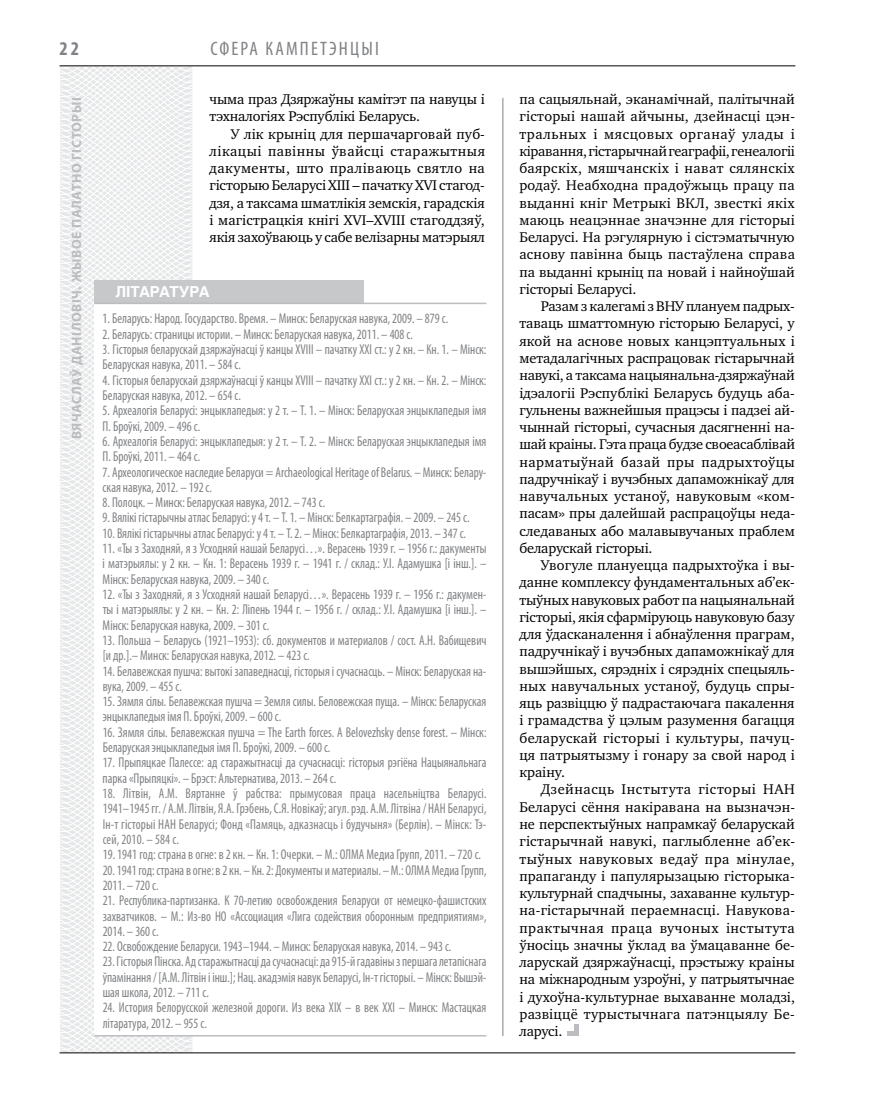
<style>
.page{position:relative;width:872px;height:1106px;background:#fff}
.page>*{position:absolute;margin:0;border:0;box-sizing:border-box;transform-origin:0 0}
.t1{font:condensed 19.5px "Myriad Pro";letter-spacing:.11em;color:#808285}
.t2{font:700 condensed 19.5px "Myriad Pro";color:#808285}
.t3{font:700 15px "Helios";color:#fff}
.t4{font:14.4px/17.2px "Charter C";color:#000;text-align:justify}
.t5{font:condensed 14.25px/15.3px "Myriad Pro";color:#808285;scale:.9 1}
.t6{font:700 13.5px "Myriad Pro";letter-spacing:.04em;color:#bcbdc0}
</style>
<div class="page">
<svg style="left:59px;top:65px;width:192px;height:989px"></svg>
<hr style="left:502px;top:98px;width:1px;height:938px;background:#808285">
<hr style="left:60px;top:1052px;width:735px;height:1px;background:#000">
<hr style="left:60px;top:65px;width:735px;height:1px;background:#000">
<div style="left:94px;top:280px;width:269px;height:23px;background:#c6c8ca"></div>
<div style="left:94px;top:304px;width:392px;height:732px;background:#fff"></div>
<hr style="left:94px;top:1035px;width:392px;height:1px;background:#bcbdc0">
<hr style="left:94px;top:303px;width:392px;height:1px;background:#bcbdc0">
<div style="left:574px;top:1024px;width:5px;height:12px;background:#bcbdc0"></div>
<div style="left:567px;top:1031px;width:12px;height:5px;background:#bcbdc0"></div>
<h1 class="t2" style="left:60px;top:37px;width:21px">22</h1>
<p class="t6" style="left:68px;top:439px;width:342px;rotate:-90deg">Вячаслаў ДАНІЛОВІЧ. Жывое палатно гісторыі</p>
<h1 class="t1" style="left:210px;top:37px;width:170px">Сфера кампетэнцыі</h1>
<p class="t4" style="left:210px;top:91px;width:277px">чыма праз Дзяржаўны камітэт па навуцы і тэхналогіях Рэспублікі Беларусь.</p>
<p class="t4" style="left:210px;top:125px;width:277px;text-indent:21px">У лік крыніц для першачарговай пуб&shy;лікацыі павінны ўвайсці старажытныя дакументы, што праліваюць святло на гісторыю Беларусі XIII – пачатку XVI стагод&shy;дзя, а таксама шматлікія земскія, гарадскія і магістрацкія кнігі XVI–XVIII стагоддзяў, якія захоўваюць у сабе велізарны матэрыял</p>
<p class="t3" style="left:115px;top:283px;width:96px">літаратура</p>
<p class="t5" style="left:103px;top:311px;width:385px">1. Беларусь: Народ. Государство. Время. – Минск: Беларуская навука, 2009. – 879 с.</p>
<p class="t5" style="left:103px;top:326px;width:346px">2. Беларусь: страницы истории. – Минск: Беларуская навука, 2011. – 408 с.</p>
<p class="t5" style="left:103px;top:341px;width:428px">3. Гісторыя беларускай дзяржаўнасці ў канцы ХVIII – пачатку ХХІ ст.: у 2 кн. – Кн. 1. – Мінск:<br>Беларуская навука, 2011. – 584 с.</p>
<p class="t5" style="left:103px;top:372px;width:428px">4. Гісторыя беларускай дзяржаўнасці ў канцы ХVIII – пачатку ХХІ ст.: у 2 кн. – Кн. 2. – Мінск:<br>Беларуская навука, 2012. – 654 с.</p>
<p class="t5" style="left:103px;top:403px;width:428px">5. Археалогія Беларусі: энцыклапедыя: у 2 т. – Т. 1. – Мінск: Беларуская энцыклапедыя імя<br>П. Броўкі, 2009. – 496 с.</p>
<p class="t5" style="left:103px;top:433px;width:428px">6. Археалогія Беларусі: энцыклапедыя: у 2 т. – Т. 2. – Мінск: Беларуская энцыклапедыя імя<br>П. Броўкі, 2011. – 464 с.</p>
<p class="t5" style="left:103px;top:464px;width:428px">7. Археологическое наследие Беларуси = Archaeological Heritage of Belarus. – Минск: Белару&shy;ская навука, 2012. – 192 с.</p>
<p class="t5" style="left:103px;top:494px;width:249px">8. Полоцк. – Минск: Беларуская навука, 2012. – 743 с.</p>
<p class="t5" style="left:103px;top:510px;width:409px">9. Вялікі гістарычны атлас Беларусі: у 4 т. – Т. 1. – Мінск: Белкартаграфія. – 2009. – 245 с.</p>
<p class="t5" style="left:103px;top:525px;width:405px">10. Вялікі гістарычны атлас Беларусі: у 4 т. – Т. 2. – Мінск: Белкартаграфія, 2013. – 347 с.</p>
<p class="t5" style="left:103px;top:540px;width:428px;text-align:justify">11. «Ты з Заходняй, я з Усходняй нашай Беларусі…». Верасень 1939 г. – 1956 г.: дакументы і матэрыялы: у 2 кн. – Кн. 1: Верасень 1939 г. – 1941 г. / склад.: У.І. Адамушка [і інш.]. – Мінск: Беларуская навука, 2009. – 340 с.</p>
<p class="t5" style="left:103px;top:586px;width:428px;text-align:justify">12. «Ты з Заходняй, я з Усходняй нашай Беларусі…». Верасень 1939 г. – 1956 г.: дакумен&shy;ты і матэрыялы: у 2 кн. – Кн. 2: Ліпень 1944 г. – 1956 г. / склад.: У.І. Адамушка [і інш.]. – Мінск: Беларуская навука, 2009. – 301 с.</p>
<p class="t5" style="left:103px;top:632px;width:428px">13. Польша – Беларусь (1921–1953): сб. документов и материалов / сост. А.Н. Вабищевич [и др.].– Минск: Беларуская навука, 2012. – 423 с.</p>
<p class="t5" style="left:103px;top:663px;width:428px">14. Белавежская пушча: вытокі запаведнасці, гісторыя і сучаснасць. – Мінск: Беларуская на&shy;вука, 2009. – 455 с.</p>
<p class="t5" style="left:103px;top:693px;width:428px">15. Зямля сілы. Белавежская пушча = Земля силы. Беловежская пуща. – Мінск: Беларуская энцыклапедыя імя П. Броўкі, 2009. – 600 с.</p>
<p class="t5" style="left:103px;top:724px;width:428px">16. Зямля сілы. Белавежская пушча = The Earth forces. A Belovezhsky dense forest. – Мінск:<br>Беларуская энцыклапедыя імя П. Броўкі, 2009. – 600 с.</p>
<p class="t5" style="left:103px;top:755px;width:428px">17. Прыпяцкае Палессе: ад старажытнасці да сучаснасці: гісторыя рэгіёна Нацыянальнага парка «Прыпяцкі». – Брэст: Альтернатива, 2013. – 264 с.</p>
<p class="t5" style="left:103px;top:785px;width:428px;text-align:justify">18. Літвін, А.М. Вяртанне ў рабства: прымусовая праца насельніцтва Беларусі.<br>1941–1945 гг. / А.М. Л ітвін, Я.А.Грэбень, С.Я. Новікаў; агул. рэд. А.М. Літвіна / НАН Беларусі, Ін-т гісторыі НАН Беларусі; Фонд «Памяць, адказнасць і будучыня» (Берлін). – Мінск: Тэ&shy;сей, 2010. – 584 с.</p>
<p class="t5" style="left:103px;top:846px;width:272px">19. 1941 год: страна в огне: в 2 кн. – Кн. 1: Очерки. – М.: ОЛМА</p>
<p class="t5" style="left:366px;top:846px;width:129px">Медиа Групп, 2011. – 720 с.</p>
<p class="t5" style="left:103px;top:862px;width:344px">20. 1941 год: страна в огне: в 2 кн. – Кн. 2: Документы и материалы. – М.: ОЛМА</p>
<p class="t5" style="left:432px;top:862px;width:62px">Медиа Групп,</p>
<p class="t5" style="left:103px;top:877px;width:64px">2011. – 720 с.</p>
<p class="t5" style="left:103px;top:892px;width:428px;text-align:justify">21. Республика-партизанка. К 70-летию освобождения Беларуси от немецко-фашистских захватчиков. – М.: Из-во НО «Ассоциация «Лига содействия оборонным предприятиям», 2014. – 360 с.</p>
<p class="t5" style="left:103px;top:938px;width:389px">22. Освобождение Беларуси. 1943–1944. – Минск: Беларуская навука, 2014. – 943 с.</p>
<p class="t5" style="left:103px;top:954px;width:428px;text-align:justify">23. Гісторыя Пінска. Ад старажытнасці да сучаснасці: да 915-й гадавіны з першага летапіснага ўпамінання / [А.М. Літвін і інш.]; Нац. акадэмія навук Беларусі, Ін-т гісторыі. – Мінск: Вышэй&shy;шая школа, 2012. – 711 с.</p>
<p class="t5" style="left:103px;top:999px;width:428px">24. История Белорусской железной дороги. Из века XIX – в век XXI – Минск: Мастацкая літаратура, 2012. – 955 с.</p>
<p class="t4" style="left:519px;top:91px;width:277px">па сацыяльнай, эканамічнай, палітычнай гісторыі нашай айчыны, дзейнасці цэн&shy;тральных і мясцовых органаў улады і кіравання, гістарычнай геаграфіі, генеалогіі баярскіх, мяшчанскіх і нават сялянскіх родаў. Неабходна прадоўжыць працу па выданні кніг Метрыкі ВКЛ, звесткі якіх маюць неацэннае значэнне для гісторыі Беларусі. На рэгулярную і сістэматычную аснову павінна быць пастаўлена справа па выданні крыніц па новай і найноўшай гісторыі Беларусі.</p>
<p class="t4" style="left:519px;top:298px;width:277px;text-indent:21px">Разам з калегамі з ВНУ плануем падрых&shy;таваць шматтомную гісторыю Беларусі, у якой на аснове новых канцэптуальных і метадалагічных распрацовак гістарычнай навукі, а таксама нацыянальна-дзяржаўнай ідэалогіі Рэспублікі Беларусь будуць аба&shy;гульнены важнейшыя працэсы і падзеі ай&shy;чыннай гісторыі, сучасныя дасягненні на&shy;шай краіны. Гэта праца будзе своеасаблівай нарматыўнай базай пры падрыхтоўцы падручнікаў і вучэбных дапаможнікаў для навучальных устаноў, навуковым «ком&shy;пасам» пры далейшай распрацоўцы неда&shy;следаваных або малавывучаных праблем беларускай гісторыі.</p>
<p class="t4" style="left:519px;top:557px;width:277px;text-indent:21px">Увогуле плануецца падрыхтоўка і вы&shy;данне комплексу фундаментальных аб’ек&shy;тыўных навуковых работ па нацыянальнай гісторыі, якія сфарміруюць навуковую базу для ўдасканалення і абнаўлення праграм, падручнікаў і вучэбных дапаможнікаў для вышэйшых, сярэдніх і сярэдніх спецыяль&shy;ных навучальных устаноў, будуць спры&shy;яць развіццю ў падрастаючага пакалення і грамадства ў цэлым разумення багацця беларускай гісторыі і культуры, пачуц&shy;ця патрыятызму і гонару за свой народ і краіну.</p>
<p class="t4" style="left:519px;top:781px;width:277px;text-indent:21px">Дзейнасць Інстытута гісторыі НАН Беларусі сёння накіравана на вызначэн&shy;не перспектыўных напрамкаў беларускай гістарычнай навукі, паглыбленне аб’ек&shy;тыўных навуковых ведаў пра мінулае, прапаганду і папулярызацыю гісторыка&shy;культурнай спадчыны, захаванне культур&shy;на-гістарычнай пераемнасці. Навукова&shy;практычная праца вучоных інстытута ўносіць значны ўклад ва ўмацаванне бе&shy;ларускай дзяржаўнасці, прэстыжу краіны на міжнародным узроўні, у патрыятычнае і духоўна-культурнае выхаванне моладзі, развіццё турыстычнага патэнцыялу Бе&shy;ларусі.</p>
</div>
